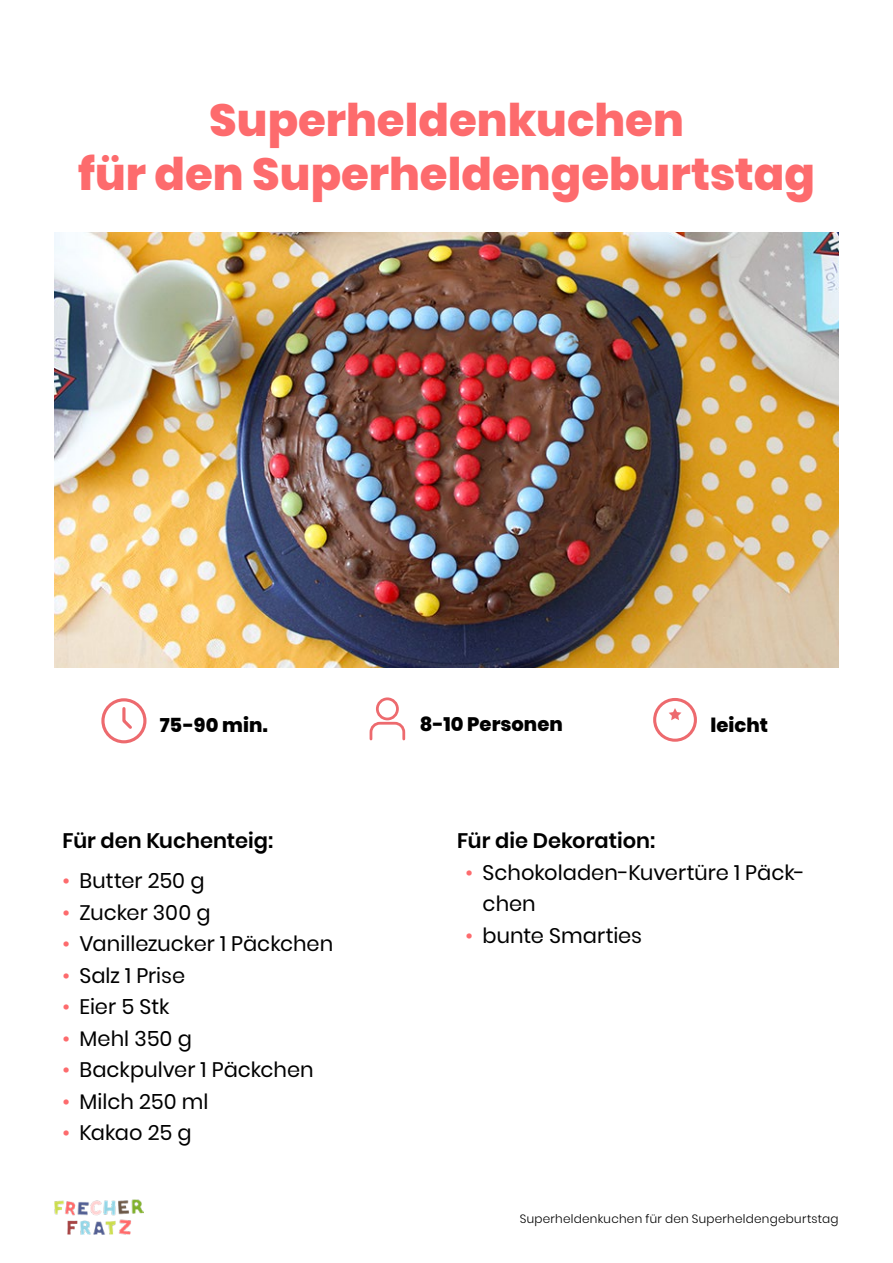
<style>
.page{position:relative;width:893px;height:1263px;background:#fff}
.page>*{position:absolute;margin:0;border:0;box-sizing:border-box;transform-origin:0 0}
.t1{font:800 45px/54px "Poppins";color:#fd6b6d;text-align:center}
.t2{font:21px/31.5px "Poppins";color:#000}
.t3{font:600 21px "Poppins";color:#000}
.t4{font:800 19.5px "Poppins";color:#000}
.t5{font:300 12px "Poppins";letter-spacing:.02em;color:#000}
.s1{color:#fd6b6d}
</style>
<div class="page">
<img style="left:54px;top:1199px;width:90px;height:35px">
<img style="left:54px;top:233px;width:785px;height:435px">
<div style="left:101px;top:698px;width:45px;height:45px;border:3px solid #ed6a6e;border-radius:50%"></div>
<svg style="left:122px;top:707px;width:10px;height:22px"></svg>
<div style="left:376px;top:697px;width:23px;height:23px;border:3px solid #ed6a6e;border-radius:50%"></div>
<svg style="left:369px;top:720px;width:37px;height:21px"></svg>
<div style="left:653px;top:698px;width:44px;height:44px;border:3px solid #ed6a6e;border-radius:50%"></div>
<svg style="left:669px;top:708px;width:12px;height:12px"></svg>
<h1 class="t1" style="left:78px;top:94px;width:738px">Superheldenkuchen<br>für den Superheldengeburtstag</h1>
<p class="t4" style="left:160px;top:713px;width:109px">75-90 min.</p>
<p class="t4" style="left:420px;top:712px;width:145px">8-10 Personen</p>
<p class="t4" style="left:710px;top:713px;width:59px">leicht</p>
<p class="t3" style="left:63px;top:828px;width:212px">Für den Kuchenteig:</p>
<p class="t2" style="left:63px;top:865px;width:143px"><span class="s1">•</span> Butter 250 g</p>
<p class="t2" style="left:63px;top:897px;width:150px"><span class="s1">•</span> Zucker 300 g</p>
<p class="t2" style="left:63px;top:928px;width:272px"><span class="s1">•</span> Vanillezucker 1 Päckchen</p>
<p class="t2" style="left:63px;top:960px;width:124px"><span class="s1">•</span> Salz 1 Prise</p>
<p class="t2" style="left:63px;top:991px;width:109px"><span class="s1">•</span> Eier 5 Stk</p>
<p class="t2" style="left:63px;top:1023px;width:131px"><span class="s1">•</span> Mehl 350 g</p>
<p class="t2" style="left:63px;top:1054px;width:253px"><span class="s1">•</span> Backpulver 1 Päckchen</p>
<p class="t2" style="left:63px;top:1086px;width:147px"><span class="s1">•</span> Milch 250 ml</p>
<p class="t2" style="left:63px;top:1117px;width:131px"><span class="s1">•</span> Kakao 25 g</p>
<p class="t3" style="left:457px;top:828px;width:200px">Für die Dekoration:</p>
<p class="t2" style="left:483px;top:857px;width:324px;text-indent:-17px"><span class="s1">•</span> Schokoladen-Kuvertüre 1 Päck&shy;chen</p>
<p class="t2" style="left:466px;top:920px;width:178px"><span class="s1">•</span> bunte Smarties</p>
<p class="t5" style="left:520px;top:1211px;width:320px">Superheldenkuchen für den Superheldengeburtstag</p>
</div>
